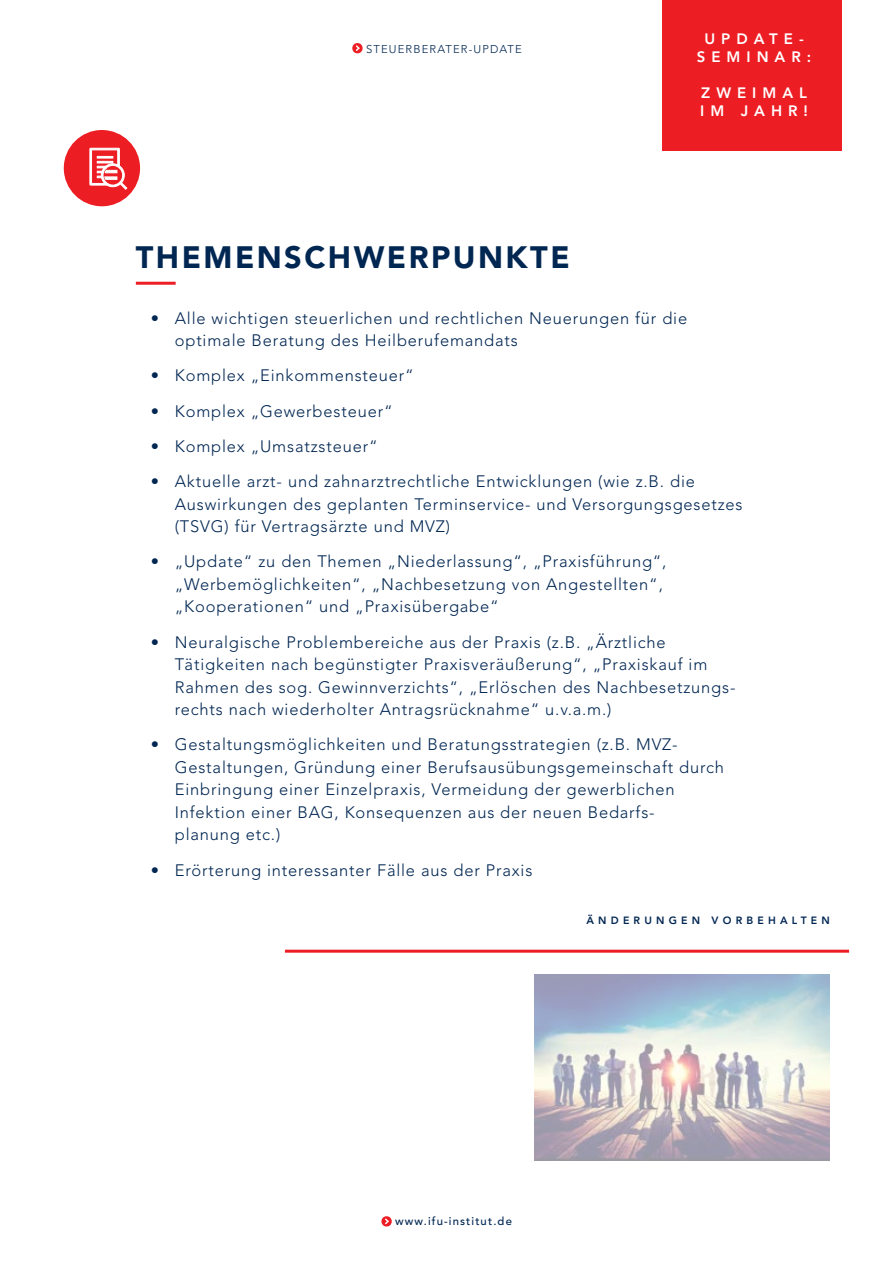
<style>
.page{position:relative;width:893px;height:1263px;background:#fff}
.page>*{position:absolute;margin:0;border:0;box-sizing:border-box;transform-origin:0 0}
.t1{font:900 30.75px "Avenir LT Std";letter-spacing:.08em;color:#002652}
.t2{font:300 16.5px/22.5px "Avenir LT Std";letter-spacing:.05em;color:#002652}
.t3{font:800 15px/18px "Avenir LT Std";letter-spacing:.4em;color:#fff;text-align:center}
.t4{font:300 11.25px "Avenir LT Std";letter-spacing:.1em;color:#002652}
.t5{font:500 11.25px "Avenir LT Std";letter-spacing:.1em;color:#002652}
.t6{font:800 10.5px "Avenir LT Std";letter-spacing:.4em;color:#002652}
</style>
<div class="page">
<hr style="left:285px;top:950px;width:564px;height:3px;background:#ed1d24">
<hr style="left:136px;top:282px;width:40px;height:3px;background:#ed1d24">
<svg style="left:381px;top:1216px;width:11px;height:11px"></svg>
<div style="left:663px;top:0;width:179px;height:150px;background:#ed1d24"></div>
<div style="left:64px;top:130px;width:76px;height:76px;background:#ed1d24;border-radius:50%"></div>
<svg style="left:90px;top:148px;width:37px;height:42px"></svg>
<img style="left:535px;top:974px;width:295px;height:187px">
<svg style="left:352px;top:43px;width:11px;height:11px"></svg>
<p class="t4" style="left:366px;top:42px;width:157px">STEUERBERATER-UPDATE</p>
<h1 class="t1" style="left:136px;top:239px;width:435px">THEMENSCHWERPUNKTE</h1>
<p class="t3" style="left:697px;top:30px;width:116px">UPDATE-<br>SEMINAR:</p>
<p class="t3" style="left:700px;top:84px;width:109px;text-align:left">ZWEIMAL<br>IM JAHR!</p>
<p class="t2" style="left:175px;top:307px;width:514px;text-indent:-24px">• Alle wichtigen steuerlichen und rechtlichen Neuerungen für die optimale Beratung des Heilberufemandats</p>
<p class="t2" style="left:151px;top:364px;width:265px">• Komplex „Einkommensteuer“</p>
<p class="t2" style="left:151px;top:400px;width:243px">• Komplex „Gewerbesteuer“</p>
<p class="t2" style="left:151px;top:435px;width:228px">• Komplex „Umsatzsteuer“</p>
<p class="t2" style="left:175px;top:470px;width:569px;text-indent:-24px">• Aktuelle arzt- und zahnarztrechtliche Entwicklungen (wie z.B. die<br>Auswirkungen des geplanten Terminservice- und Versorgungsgesetzes (TSVG) für Vertragsärzte und MVZ)</p>
<p class="t2" style="left:175px;top:550px;width:493px;text-indent:-24px">• „Update“ zu den Themen „Niederlassung“, „Praxisführung“, „Werbemöglichkeiten“, „Nachbesetzung von Angestellten“, „Kooperationen“ und „Praxisübergabe“</p>
<p class="t2" style="left:175px;top:631px;width:562px;text-indent:-24px">• Neuralgische Problembereiche aus der Praxis (z.B. „Ärztliche Tätigkeiten nach begünstigter Praxisveräußerung“, „Praxiskauf im Rahmen des sog. Gewinnverzichts“, „Erlöschen des Nachbesetzungs&shy;rechts nach wiederholter Antragsrücknahme“ u.v.a.m.)</p>
<p class="t2" style="left:175px;top:733px;width:551px;text-indent:-24px">• Gestaltungsmöglichkeiten und Beratungsstrategien (z.B. MVZ-Gestaltungen, Gründung einer Berufsausübungsgemeinschaft durch Einbringung einer Einzelpraxis, Vermeidung der gewerblichen Infektion einer BAG, Konsequenzen aus der neuen Bedarfs-<br>planung etc.)</p>
<p class="t2" style="left:151px;top:859px;width:383px">• Erörterung interessanter Fälle aus der Praxis</p>
<p class="t6" style="left:586px;top:914px;width:245px">ÄNDERUNGEN VORBEHALTEN</p>
<p class="t5" style="left:395px;top:1214px;width:118px">www.ifu-institut.de</p>
</div>
